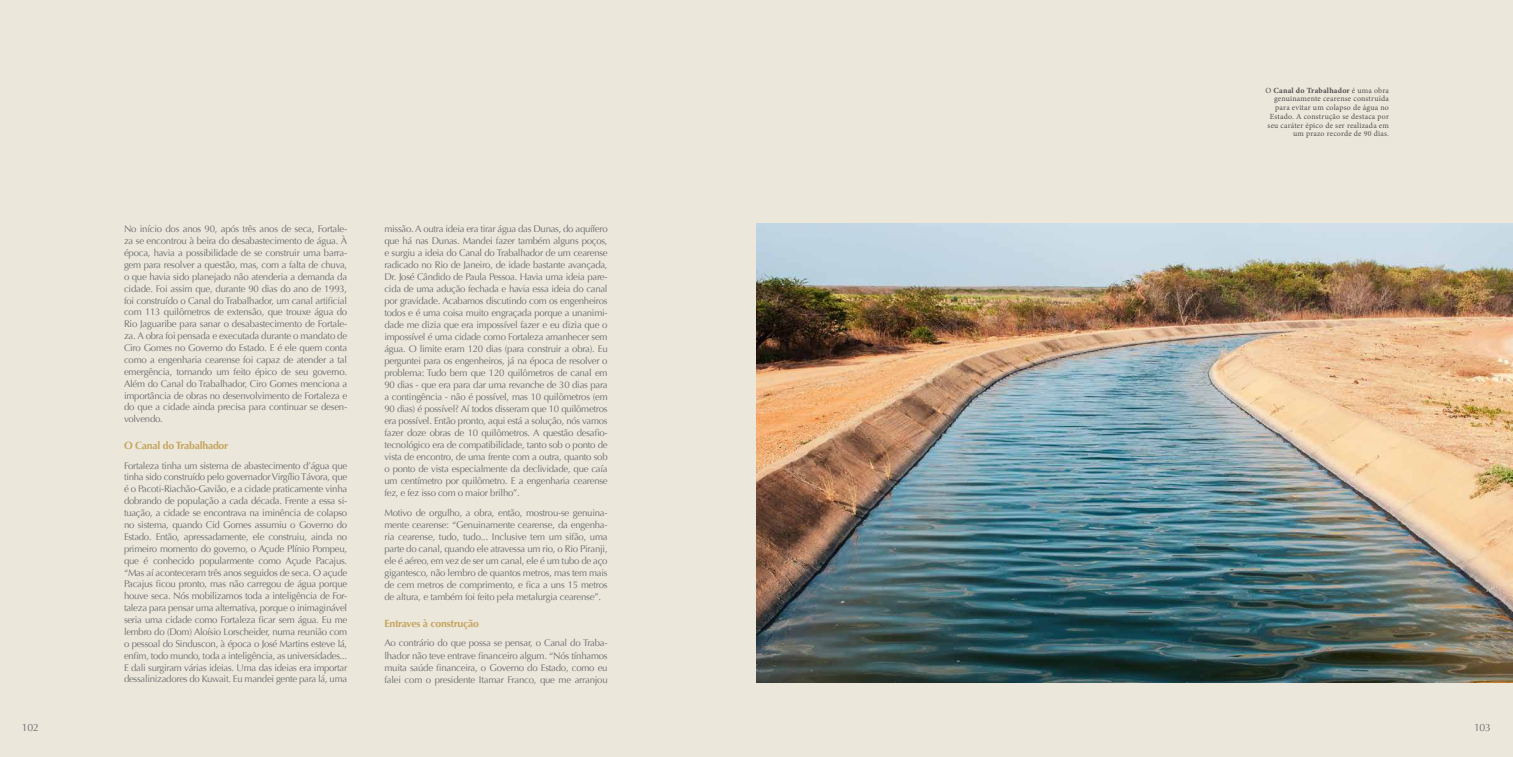
<style>
.page{position:relative;width:1513px;height:757px;background:#fff}
.page>*{position:absolute;margin:0;border:0;box-sizing:border-box;transform-origin:0 0}
.t1{font:700 10.5px "Optima";letter-spacing:-.025em;color:#c6a45e}
.t2{font:10.5px "Optima";letter-spacing:-.025em;color:#6d6e71}
.t3{font:9.62px/11.9px "Optima";letter-spacing:-.025em;color:#6d6e71;text-align:justify}
.t4{font:7.88px/8.8px "Minion Pro";letter-spacing:.025em;color:#58595b;text-align:right}
.s1{font-weight:700}
</style>
<div class="page">
<div style="left:0;top:0;width:1513px;height:756px;background:#ebe7db"></div>
<img style="left:756px;top:223px;width:757px;height:459px">
<p class="t3" style="left:124px;top:223px;width:225px">No início dos anos 90, após três anos de seca, Fortale&shy;za se encontrou à beira do desabastecimento de água. À época, havia a possibilidade de se construir uma barra&shy;gem para resolver a questão, mas, com a falta de chuva, o que havia sido planejado não atenderia a demanda da cidade. Foi assim que, durante 90 dias do ano de 1993, foi construído o Canal do Trabalhador, um canal artificial com 113 quilômetros de extensão, que trouxe água do Rio Jaguaribe para sanar o desabastecimento de Fortale&shy;za. A obra foi pensada e executada durante o mandato de Ciro Gomes no Governo do Estado. E é ele quem conta como a engenharia cearense foi capaz de atender a tal emergência, tornando um feito épico de seu governo.<br>Além do Canal do Trabalhador, Ciro Gomes menciona a importância de obras no desenvolvimento de Fortaleza e do que a cidade ainda precisa para continuar se desen&shy;volvendo.</p>
<p class="t1" style="left:124px;top:439px;width:106px">O Canal do Trabalhador</p>
<p class="t3" style="left:124px;top:459px;width:225px">Fortaleza tinha um sistema de abastecimento d’água que tinha sido construído pelo governador Virgílio Távora, que é o Pacoti-Riachão-Gavião, e a cidade praticamente vinha dobrando de população a cada década. Frente a essa si&shy;tuação, a cidade se encontrava na iminência de colapso no sistema, quando Cid Gomes assumiu o Governo do Estado. Então, apressadamente, ele construiu, ainda no primeiro momento do governo, o Açude Plínio Pompeu, que é conhecido popularmente como Açude Pacajus. “Mas aí aconteceram três anos seguidos de seca. O açude Pacajus ficou pronto, mas não carregou de água porque houve seca. Nós mobilizamos toda a inteligência de For&shy;taleza para pensar uma alternativa, porque o inimaginável seria uma cidade como Fortaleza ficar sem água. Eu me lembro do (Dom) Aloísio Lorscheider, numa reunião com o pessoal do Sinduscon, à época o José Martins esteve lá, enfim, todo mundo, toda a inteligência, as universidades...<br>E dali surgiram várias ideias. Uma das ideias era importar dessalinizadores do Kuwait. Eu mandei gente para lá, uma</p>
<p class="t3" style="left:384px;top:223px;width:225px">missão. A outra ideia era tirar água das Dunas, do aquífero que há nas Dunas. Mandei fazer também alguns poços, e surgiu a ideia do Canal do Trabalhador de um cearense radicado no Rio de Janeiro, de idade bastante avançada, Dr. José Cândido de Paula Pessoa. Havia uma ideia pare&shy;cida de uma adução fechada e havia essa ideia do canal por gravidade. Acabamos discutindo com os engenheiros todos e é uma coisa muito engraçada porque a unanimi&shy;dade me dizia que era impossível fazer e eu dizia que o impossível é uma cidade como Fortaleza amanhecer sem água. O limite eram 120 dias (para construir a obra). Eu perguntei para os engenheiros, já na época de resolver o problema: Tudo bem que 120 quilômetros de canal em 90 dias - que era para dar uma revanche de 30 dias para a contingência - não é possível, mas 10 quilômetros (em 90 dias) é possível? Aí todos disseram que 10 quilômetros era possível. Então pronto, aqui está a solução, nós vamos fazer doze obras de 10 quilômetros. A questão desafio&shy;tecnológico era de compatibilidade, tanto sob o ponto de vista de encontro, de uma frente com a outra, quanto sob o ponto de vista especialmente da declividade, que caía um centímetro por quilômetro. E a engenharia cearense fez, e fez isso com o maior brilho”.</p>
<p class="t3" style="left:384px;top:506px;width:225px">Motivo de orgulho, a obra, então, mostrou-se genuina&shy;mente cearense: “Genuinamente cearense, da engenha&shy;ria cearense, tudo, tudo... Inclusive tem um sifão, uma parte do canal, quando ele atravessa um rio, o Rio Piranji, ele é aéreo, em vez de ser um canal, ele é um tubo de aço gigantesco, não lembro de quantos metros, mas tem mais de cem metros de comprimento, e fica a uns 15 metros de altura, e também foi feito pela metalurgia cearense”.</p>
<p class="t1" style="left:384px;top:617px;width:96px">Entraves à construção</p>
<p class="t3" style="left:384px;top:637px;width:225px">Ao contrário do que possa se pensar, o Canal do Traba&shy;lhador não teve entrave financeiro algum. “Nós tínhamos muita saúde financeira, o Governo do Estado, como eu falei com o presidente Itamar Franco, que me arranjou</p>
<p class="t4" style="left:1266px;top:86px;width:125px">O <span class="s1">Canal do Trabalhador</span> é uma obra genuinamente cearense construída para evitar um colapso de água no Estado. A construção se destaca por seu caráter épico de ser realizada em um prazo recorde de 90 dias.</p>
<p class="t2" style="left:22px;top:721px;width:18px">102</p>
<p class="t2" style="left:1474px;top:721px;width:18px">103</p>
</div>
